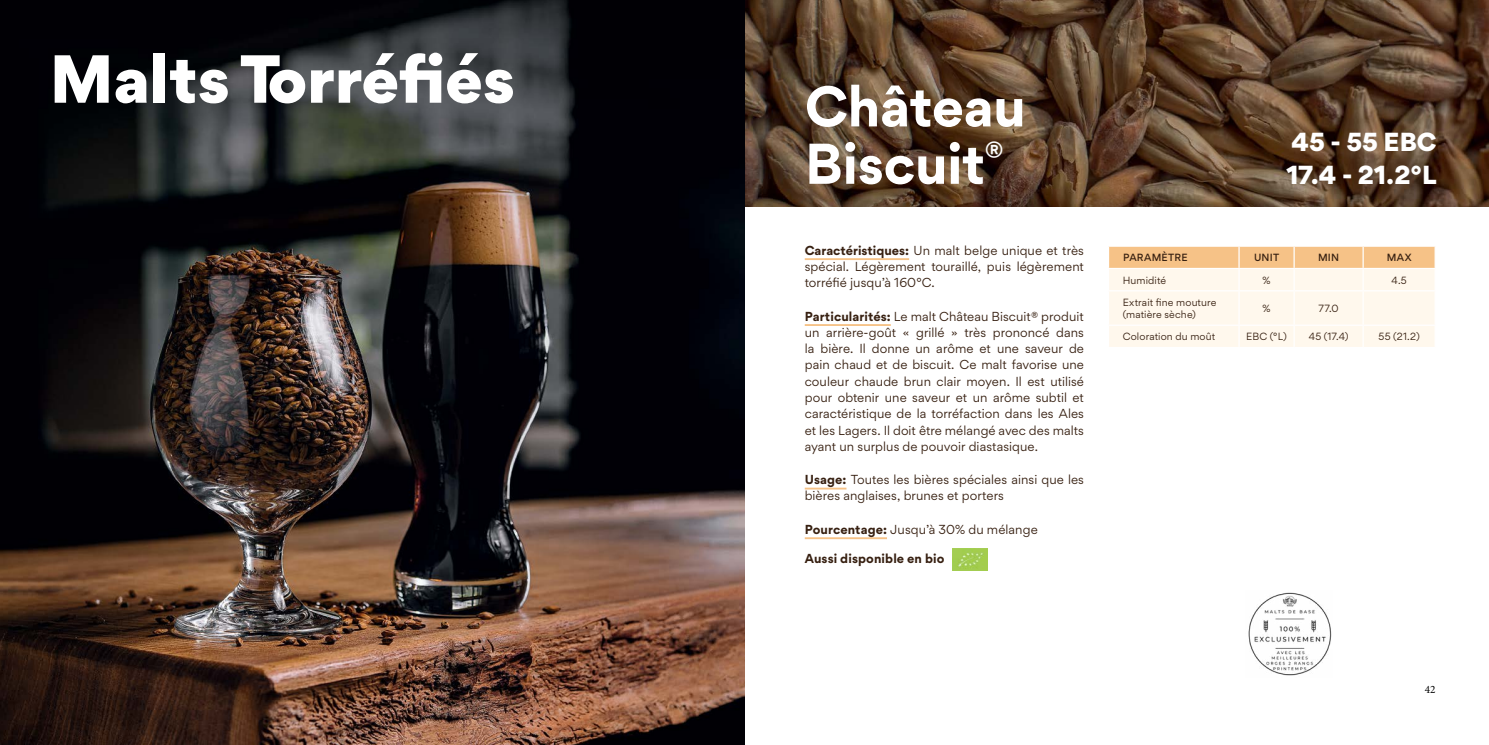
<style>
.page{position:relative;width:1489px;height:745px;background:#fff}
.page>*{position:absolute;margin:0;border:0;box-sizing:border-box;transform-origin:0 0}
.t1{font:900 65px "Gordita";color:#fff}
.t2{font:700 55px/57.2px "Gordita";letter-spacing:-.01em;color:#fff}
.t3{font:900 25px/32.5px "Gordita";color:#fff}
.t4{font:12.5px/16.2px "Gordita";letter-spacing:.005em;color:#372011;text-align:justify}
.t5{font:700 12.5px "Gordita";letter-spacing:.01em;color:#372011}
.t6{font:11.25px "Minion Pro";color:#000}
.t7{font:10px/12px "Gordita";letter-spacing:.015em;color:#372011}
.t8{font:500 10px "Gordita";letter-spacing:.025em;color:#372011}
.s1{font-weight:700}
</style>
<div class="page">
<img style="left:744px;top:0;width:744px;height:207px">
<img style="left:0;top:0;width:744px;height:744px">
<img style="left:952px;top:548px;width:35px;height:22px">
<hr style="left:804px;top:258px;width:105px;height:2px;background:#f6c287">
<hr style="left:804px;top:324px;width:86px;height:2px;background:#f6c287">
<hr style="left:804px;top:487px;width:42px;height:2px;background:#f6c287">
<hr style="left:804px;top:537px;width:83px;height:2px;background:#f6c287">
<svg style="left:1109px;top:246px;width:326px;height:101px;background:#fdedd8"></svg>
<img style="left:1248px;top:592px;width:83px;height:84px">
<h1 class="t1" style="left:50px;top:29px;width:467px">Malts Torréfiés</h1>
<h2 class="t2" style="left:804px;top:77px;width:222px">Château<br>Biscuit<sup>®</sup></h2>
<p class="t4" style="left:804px;top:242px;width:281px"><span class="s1">Caractéristiques:</span> Un malt belge unique et très spécial. Légèrement touraillé, puis légèrement torréfié jusqu’à 160°C.</p>
<p class="t4" style="left:804px;top:308px;width:281px"><span class="s1">Particularités:</span> Le malt Château Biscuit® produit un arrière-goût « grillé » très prononcé dans la bière. Il donne un arôme et une saveur de pain chaud et de biscuit. Ce malt favorise une couleur chaude brun clair moyen. Il est utilisé pour obtenir une saveur et un arôme subtil et caractéristique de la torréfaction dans les Ales et les Lagers. Il doit être mélangé avec des malts ayant un surplus de pouvoir diastasique.</p>
<p class="t4" style="left:804px;top:471px;width:281px"><span class="s1">Usage:</span> Toutes les bières spéciales ainsi que les bières anglaises, brunes et porters</p>
<p class="t4" style="left:804px;top:520px;width:234px"><span class="s1">Pourcentage:</span> Jusqu’à 30% du mélange</p>
<p class="t5" style="left:804px;top:549px;width:141px">Aussi disponible en bio</p>
<h3 class="t3" style="left:1286px;top:125px;width:151px">45 - 55 EBC<br>17.4 - 21.2°L</h3>
<p class="t8" style="left:1123px;top:251px;width:66px">PARAMÈTRE</p>
<p class="t8" style="left:1253px;top:251px;width:27px">UNIT</p>
<p class="t8" style="left:1317px;top:251px;width:23px">MIN</p>
<p class="t8" style="left:1386px;top:251px;width:26px">MAX</p>
<p class="t7" style="left:1122px;top:274px;width:45px">Humidité</p>
<p class="t7" style="left:1262px;top:274px;width:10px">%</p>
<p class="t7" style="left:1391px;top:274px;width:17px">4.5</p>
<p class="t7" style="left:1122px;top:296px;width:95px">Extrait fine mouture (matière sèche)</p>
<p class="t7" style="left:1262px;top:302px;width:10px">%</p>
<p class="t7" style="left:1318px;top:302px;width:22px">77.0</p>
<p class="t7" style="left:1122px;top:330px;width:94px">Coloration du moût</p>
<p class="t7" style="left:1246px;top:330px;width:42px">EBC (°L)</p>
<p class="t7" style="left:1308px;top:330px;width:41px">45 (17.4)</p>
<p class="t7" style="left:1378px;top:330px;width:43px">55 (21.2)</p>
<p class="t6" style="left:1424px;top:681px;width:12px">42</p>
</div>
